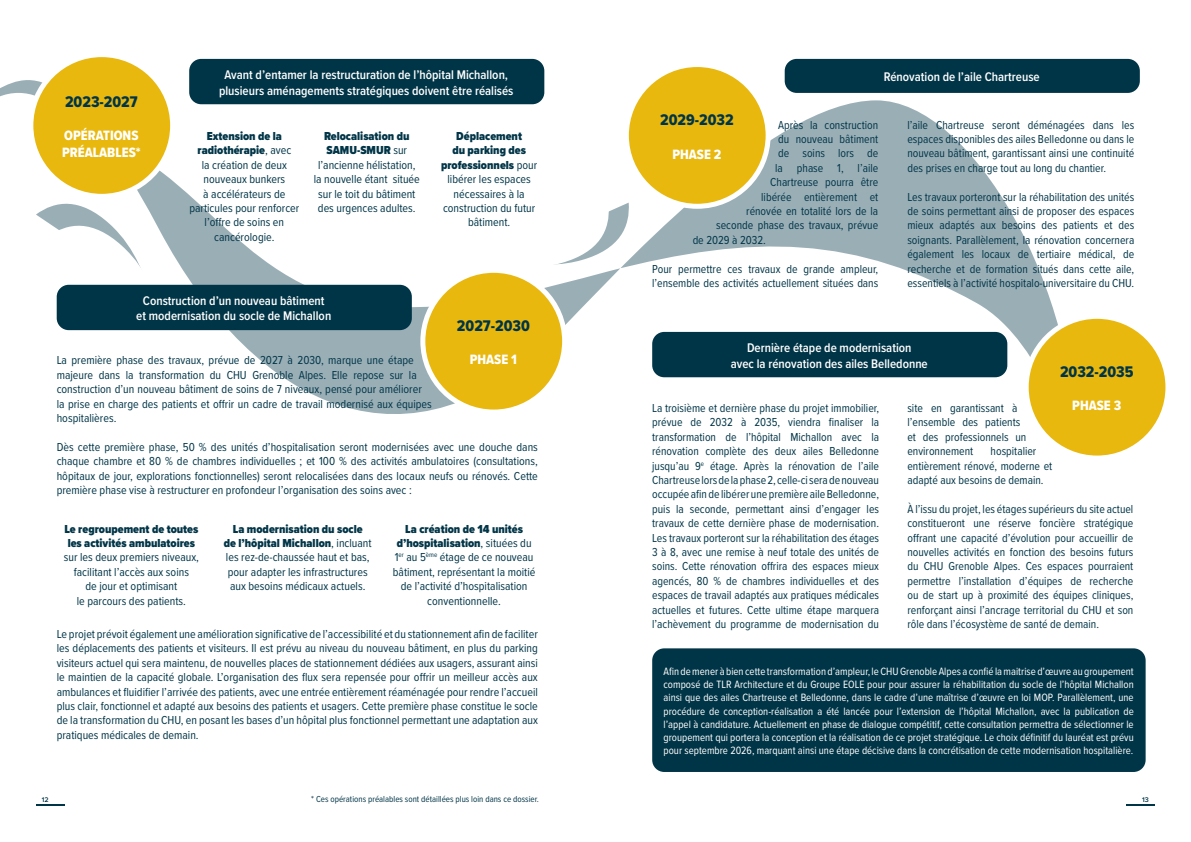
<style>
.page{position:relative;width:1191px;height:842px;background:#fff}
.page>*{position:absolute;margin:0;border:0;box-sizing:border-box;transform-origin:0 0}
.t1{font:16px "Proxima Nova Cond Extrabld";color:#003547}
.t2{font:14px/16.8px "Proxima Nova Cond Extrabld";color:#fff}
.t3{font:600 13px/15.6px "Proxima Nova Cond";color:#fff;text-align:center}
.t4{font:12px/14.4px "Proxima Nova Cond";color:#003547;text-align:justify}
.t5{font:900 12px/14.4px "Proxima Nova Cond";color:#003547}
.t6{font:11px/13.2px "Proxima Nova Cond";color:#fff;text-align:justify}
.t7{font:9px "Proxima Nova Cond";color:#003547}
.t8{font:600 7px "Proxima Nova A";color:#003547}
.s1{font-weight:900}
</style>
<div class="page">
<div style="left:652px;top:648px;width:493px;height:124px;background:#003547;border-radius:12px"></div>
<svg style="left:0;top:79px;width:1058px;height:335px"></svg>
<svg style="left:0;top:93px;width:167px;height:224px"></svg>
<svg style="left:477px;top:203px;width:153px;height:71px"></svg>
<div style="left:31px;top:55px;width:142px;height:141px;background:#e9b80f;border-radius:50%"></div>
<div style="left:28px;top:52px;width:147px;height:147px;border:5px solid #fff;border-radius:50%"></div>
<div style="left:626px;top:65px;width:142px;height:141px;background:#e9b80f;border-radius:50%"></div>
<div style="left:624px;top:62px;width:146px;height:147px;border:5px solid #fff;border-radius:50%"></div>
<div style="left:423px;top:270px;width:141px;height:142px;background:#e9b80f;border-radius:50%"></div>
<div style="left:420px;top:268px;width:147px;height:147px;border:5px solid #fff;border-radius:50%"></div>
<div style="left:1026px;top:316px;width:142px;height:142px;background:#e9b80f;border-radius:50%"></div>
<div style="left:1023px;top:314px;width:147px;height:147px;border:5px solid #fff;border-radius:50%"></div>
<div style="left:57px;top:285px;width:355px;height:45px;background:#003547;border-radius:12px"></div>
<div style="left:189px;top:59px;width:355px;height:45px;background:#003547;border-radius:12px"></div>
<div style="left:784px;top:59px;width:355px;height:34px;background:#003547;border-radius:12px"></div>
<div style="left:652px;top:332px;width:355px;height:45px;background:#003547;border-radius:12px"></div>
<hr style="left:36px;top:804px;width:28px;height:2px;background:#003547">
<hr style="left:1126px;top:804px;width:29px;height:2px;background:#003547">
<h1 class="t1" style="left:65px;top:89px;width:74px">2023-2027</h1>
<p class="t2" style="left:62px;top:127px;width:80px">OPÉRATIONS<br>PRÉALABLES*</p>
<p class="t3" style="left:219px;top:66px;width:296px">Avant d’entamer la restructuration de l’hôpital Michallon, plusieurs aménagements stratégiques doivent être réalisés</p>
<p class="t3" style="left:883px;top:69px;width:157px">Rénovation de l’aile Chartreuse</p>
<p class="t4" style="left:778px;top:117px;width:102px">Après la construction</p>
<p class="t4" style="left:778px;top:131px;width:101px">du nouveau bâtiment</p>
<p class="t4" style="left:778px;top:146px;width:101px">de soins lors de</p>
<p class="t4" style="left:775px;top:160px;width:105px">la phase 1, l’aile</p>
<p class="t4" style="left:770px;top:174px;width:110px">Chartreuse pourra être</p>
<p class="t4" style="left:761px;top:189px;width:119px">libérée entièrement et</p>
<p class="t4" style="left:746px;top:203px;width:133px">rénovée en totalité lors de la</p>
<p class="t4" style="left:716px;top:218px;width:164px">seconde phase des travaux, prévue</p>
<p class="t4" style="left:692px;top:232px;width:75px">de 2029 à 2032.</p>
<p class="t4" style="left:652px;top:261px;width:228px">Pour permettre ces travaux de grande ampleur, l’ensemble des activités actuellement situées dans</p>
<h1 class="t1" style="left:660px;top:108px;width:75px">2029-2032</h1>
<p class="t2" style="left:672px;top:145px;width:50px">PHASE 2</p>
<p class="t4" style="left:907px;top:117px;width:228px">l’aile Chartreuse seront déménagées dans les espaces disponibles des ailes Belledonne ou dans le nouveau bâtiment, garantissant ainsi une continuité des prises en charge tout au long du chantier.</p>
<p class="t4" style="left:907px;top:189px;width:228px">Les travaux porteront sur la réhabilitation des unités de soins permettant ainsi de proposer des espaces mieux adaptés aux besoins des patients et des soignants. Parallèlement, la rénovation concernera également les locaux de tertiaire médical, de recherche et de formation situés dans cette aile, essentiels à l’activité hospitalo-universitaire du CHU.</p>
<p class="t4" style="left:189px;top:128px;width:112px;text-align:center"><span class="s1">Extension de la radiothérapie</span>, avec<br>la création de deux nouveaux bunkers<br>à accélérateurs de particules pour renforcer l’offre de soins en cancérologie.</p>
<p class="t4" style="left:314px;top:128px;width:108px;text-align:center"><span class="s1">Relocalisation du<br>SAMU-SMUR</span> sur l’ancienne hélistation, la nouvelle étant située sur le toit du bâtiment des urgences adultes.</p>
<p class="t4" style="left:441px;top:128px;width:98px;text-align:center"><span class="s1">Déplacement<br>du parking des professionnels</span> pour libérer les espaces nécessaires à la construction du futur bâtiment.</p>
<p class="t3" style="left:136px;top:292px;width:196px">Construction d’un nouveau bâtiment<br>et modernisation du socle de Michallon</p>
<h1 class="t1" style="left:457px;top:314px;width:74px">2027-2030</h1>
<p class="t2" style="left:470px;top:351px;width:49px">PHASE 1</p>
<p class="t4" style="left:57px;top:353px;width:377px;text-align:left">La première phase des travaux, prévue de 2027 à 2030, marque une étape majeure dans la transformation du CHU Grenoble Alpes. Elle repose sur la construction d’un nouveau bâtiment de soins de 7 niveaux, pensé pour améliorer la prise en charge des patients et offrir un cadre de travail modernisé aux équipes hospitalières.</p>
<p class="t4" style="left:57px;top:439px;width:483px">Dès cette première phase, 50 % des unités d’hospitalisation seront modernisées avec une douche dans chaque chambre et 80 % de chambres individuelles ; et 100 % des activités ambulatoires (consultations, hôpitaux de jour, explorations fonctionnelles) seront relocalisées dans des locaux neufs ou rénovés. Cette première phase vise à restructurer en profondeur l’organisation des soins avec :</p>
<p class="t5" style="left:64px;top:521px;width:135px">Le regroupement de toutes les activités ambulatoires</p>
<p class="t4" style="left:64px;top:550px;width:137px;text-align:center">sur les deux premiers niveaux, facilitant l’accès aux soins<br>de jour et optimisant<br>le parcours des patients.</p>
<p class="t4" style="left:224px;top:521px;width:149px;text-align:center"><span class="s1">La modernisation du socle<br>de l’hôpital Michallon</span>, incluant les rez-de-chaussée haut et bas, pour adapter les infrastructures aux besoins médicaux actuels.</p>
<p class="t4" style="left:393px;top:521px;width:144px;text-align:center"><span class="s1">La création de 14 unités d’hospitalisation</span>, situées du<br>1<sup>er</sup> au 5<sup>ème</sup> étage de ce nouveau bâtiment, représentant la moitié de l’activité d’hospitalisation conventionnelle.</p>
<p class="t4" style="left:57px;top:626px;width:483px">Le projet prévoit également une amélioration significative de l’accessibilité et du stationnement afin de faciliter les déplacements des patients et visiteurs. Il est prévu au niveau du nouveau bâtiment, en plus du parking visiteurs actuel qui sera maintenu, de nouvelles places de stationnement dédiées aux usagers, assurant ainsi le maintien de la capacité globale. L’organisation des flux sera repensée pour offrir un meilleur accès aux ambulances et fluidifier l’arrivée des patients, avec une entrée entièrement réaménagée pour rendre l’accueil plus clair, fonctionnel et adapté aux besoins des patients et usagers. Cette première phase constitue le socle de la transformation du CHU, en posant les bases d’un hôpital plus fonctionnel permettant une adaptation aux pratiques médicales de demain.</p>
<p class="t3" style="left:730px;top:339px;width:199px">Dernière étape de modernisation<br>avec la rénovation des ailes Belledonne</p>
<p class="t4" style="left:652px;top:400px;width:228px">La troisième et dernière phase du projet immobilier, prévue de 2032 à 2035, viendra finaliser la transformation de l’hôpital Michallon avec la rénovation complète des deux ailes Belledonne jusqu’au 9<sup>e</sup> étage. Après la rénovation de l’aile Chartreuse lors de la phase 2, celle-ci sera de nouveau occupée afin de libérer une première aile Belledonne, puis la seconde, permettant ainsi d’engager les travaux de cette dernière phase de modernisation.<br>Les travaux porteront sur la réhabilitation des étages 3 à 8, avec une remise à neuf totale des unités de soins. Cette rénovation offrira des espaces mieux agencés, 80 % de chambres individuelles et des espaces de travail adaptés aux pratiques médicales actuelles et futures. Cette ultime étape marquera l’achèvement du programme de modernisation du</p>
<p class="t4" style="left:907px;top:400px;width:120px;text-align:left">site en garantissant à l’ensemble des patients et des professionnels un environnement</p>
<h1 class="t1" style="left:1060px;top:360px;width:75px">2032-2035</h1>
<p class="t2" style="left:1072px;top:397px;width:50px">PHASE 3</p>
<p class="t4" style="left:907px;top:444px;width:146px;text-align:left;text-indent:83px">hospitalier entièrement rénové, moderne et adapté aux besoins de demain.</p>
<p class="t4" style="left:907px;top:501px;width:227px">À l’issu du projet, les étages supérieurs du site actuel constitueront une réserve foncière stratégique offrant une capacité d’évolution pour accueillir de nouvelles activités en fonction des besoins futurs du CHU Grenoble Alpes. Ces espaces pourraient permettre l’installation d’équipes de recherche ou de start up à proximité des équipes cliniques, renforçant ainsi l’ancrage territorial du CHU et son rôle dans l’écosystème de santé de demain.</p>
<p class="t6" style="left:663px;top:664px;width:472px">Afin de mener à bien cette transformation d’ampleur, le CHU Grenoble Alpes a confié la maitrise d’œuvre au groupement composé de TLR Architecture et du Groupe EOLE pour pour assurer la réhabilitation du socle de l’hôpital Michallon ainsi que des ailes Chartreuse et Belledonne, dans le cadre d’une maîtrise d’œuvre en loi MOP. Parallèlement, une procédure de conception-réalisation a été lancée pour l’extension de l’hôpital Michallon, avec la publication de l’appel à candidature. Actuellement en phase de dialogue compétitif, cette consultation permettra de sélectionner le groupement qui portera la conception et la réalisation de ce projet stratégique. Le choix définitif du lauréat est prévu pour septembre 2026, marquant ainsi une étape décisive dans la concrétisation de cette modernisation hospitalière.</p>
<p class="t8" style="left:42px;top:795px;width:8px">12</p>
<p class="t7" style="left:311px;top:792px;width:229px">* Ces opérations préalables sont détaillées plus loin dans ce dossier.</p>
<p class="t8" style="left:1142px;top:795px;width:8px">13</p>
</div>
